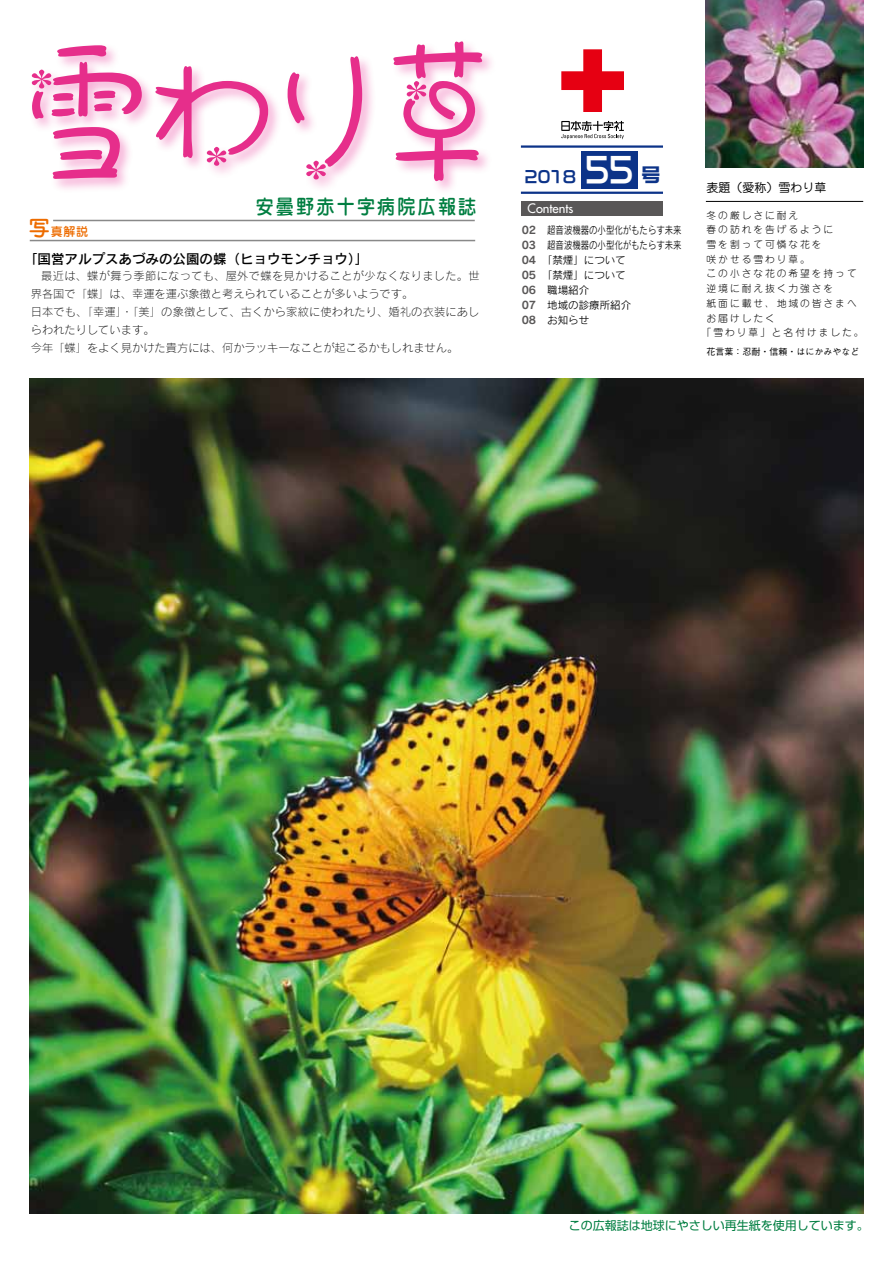
<style>
.page{position:relative;width:893px;height:1263px;background:#fff}
.page>*{position:absolute;margin:0;border:0;box-sizing:border-box;transform-origin:0 0}
.t1{font:700 34.5px "Logo Jr Std";color:#fff;scale:.9 1}
.t2{font:500 19.8px "Jun 34 Pro";letter-spacing:.125em;color:#007e41;scale:.91 1}
.t3{font:19.5px "Logo Jr Std Extra";color:#0c3388}
.t4{font:700 16.5px "Logo Jr Std";color:#0c3388}
.t5{font:13.5px "Rodin Pro DB";color:#000}
.t6{font:12.75px "Futura";color:#fff}
.t7{font:12px "Shin Go Pro";color:#007e41}
.t8{font:12px "Jun 201 Pro";color:#000}
.t9{font:500 12px "Jun 34 Pro";color:#ed6c00}
.t10{font:11.25px/18px "Rodin Pro L";color:#000}
.t11{font:10.5px "Rodin Pro M";color:#000;scale:.8 1}
.t12{font:10.5px "Rodin Pro M";color:#000}
.t13{font:10.5px "Rodin Pro B";color:#595757}
.t14{font:300 9.75px "Jun 101 Pro";letter-spacing:.2em;color:#000}
.t15{font:500 9px "Gothic BBB Pro";color:#000}
.s1{font-size:21px}
</style>
<div class="page">
<div style="left:521px;top:201px;width:142px;height:15px;background:#595757"></div>
<div style="left:581px;top:151px;width:57px;height:37px;background:#0c3388"></div>
<hr style="left:521px;top:145px;width:142px;height:3px;background:#0c3388">
<hr style="left:521px;top:192px;width:142px;height:2px;background:#0c3388">
<img style="left:706px;top:0;width:157px;height:168px">
<hr style="left:706px;top:201px;width:157px;height:1px;background:#000">
<svg style="left:561px;top:49px;width:63px;height:63px"></svg>
<svg style="left:561px;top:121px;width:63px;height:18px"></svg>
<img style="left:30px;top:379px;width:833px;height:834px">
<hr style="left:30px;top:240px;width:445px;height:1px;background:#898989">
<hr style="left:53px;top:220px;width:422px;height:1px;background:#898989">
<div style="left:29px;top:39px;width:468px;height:157px;background:#e4007f;opacity:.32"></div>
<svg style="left:154px;top:65px;width:114px;height:101px"></svg>
<svg style="left:52px;top:127px;width:68px;height:52px"></svg>
<svg style="left:32px;top:45px;width:110px;height:74px"></svg>
<svg style="left:288px;top:55px;width:74px;height:124px"></svg>
<svg style="left:392px;top:40px;width:92px;height:142px"></svg>
<h2 class="t2" style="left:256px;top:190px;width:244px">安曇野赤十字病院広報誌</h2>
<p class="t9" style="left:29px;top:222px;width:61px"><span class="s1">写</span>真解説</p>
<p class="t5" style="left:24px;top:250px;width:346px">「国営アルプスあづみの公園の蝶（ヒョウモンチョウ「(</p>
<p class="t10" style="left:31px;top:266px;width:450px;text-indent:11px">最近は、蝶が舞う季節になっても、屋外で蝶を見かけることが少なくなりました。世界各国で「蝶」は、幸運を運ぶ象徴と考えられていることが多いようです。<br>日本でも、「幸運」・「美」の象徴として、古くから家紋に使われたり、婚礼の衣装にあしらわれたりしています。<br>今年「蝶」をよく見かけた貴方には、何かラッキーなことが起こるかもしれません。</p>
<h3 class="t4" style="left:525px;top:166px;width:52px">2018</h3>
<p class="t6" style="left:528px;top:200px;width:47px">Contents</p>
<h1 class="t1" style="left:585px;top:147px;width:55px">55</h1>
<h3 class="t3" style="left:641px;top:162px;width:21px">号</h3>
<p class="t13" style="left:522px;top:223px;width:16px">02</p>
<p class="t11" style="left:547px;top:223px;width:170px">超音波機器の小型化がもたらす未来</p>
<p class="t13" style="left:522px;top:238px;width:16px">03</p>
<p class="t11" style="left:547px;top:238px;width:170px">超音波機器の小型化がもたらす未来</p>
<p class="t13" style="left:522px;top:253px;width:16px">04</p>
<p class="t12" style="left:542px;top:253px;width:85px">「禁煙」について</p>
<p class="t13" style="left:522px;top:268px;width:16px">05</p>
<p class="t12" style="left:542px;top:268px;width:85px">「禁煙」について</p>
<p class="t13" style="left:522px;top:283px;width:16px">06</p>
<p class="t12" style="left:547px;top:283px;width:43px">職場紹介</p>
<p class="t13" style="left:522px;top:298px;width:16px">07</p>
<p class="t12" style="left:547px;top:298px;width:85px">地域の診療所紹介</p>
<p class="t13" style="left:522px;top:313px;width:16px">08</p>
<p class="t12" style="left:547px;top:313px;width:43px">お知らせ</p>
<p class="t8" style="left:707px;top:178px;width:121px">表題（愛称）雪わり草</p>
<p class="t14" style="left:707px;top:207px;width:93px">冬の厳しさに耐え</p>
<p class="t14" style="left:707px;top:222px;width:128px">春の訪れを告げるように</p>
<p class="t14" style="left:707px;top:237px;width:117px">雪を割って可憐な花を</p>
<p class="t14" style="left:707px;top:251px;width:105px">咲かせる雪わり草。</p>
<p class="t14" style="left:707px;top:266px;width:152px">この小さな花の希望を持って</p>
<p class="t14" style="left:707px;top:281px;width:128px">逆境に耐え抜く力強さを</p>
<p class="t14" style="left:707px;top:295px;width:152px">紙面に載せ、地域の皆さまへ</p>
<p class="t14" style="left:707px;top:310px;width:70px">お届けしたく</p>
<p class="t14" style="left:702px;top:325px;width:163px">「雪わり草」と名付けました。</p>
<p class="t15" style="left:707px;top:344px;width:154px">花言葉：忍耐・信頼・はにかみやなど</p>
<p class="t7" style="left:569px;top:1216px;width:301px">この広報誌は地球にやさしい再生紙を使用しています。</p>
</div>
